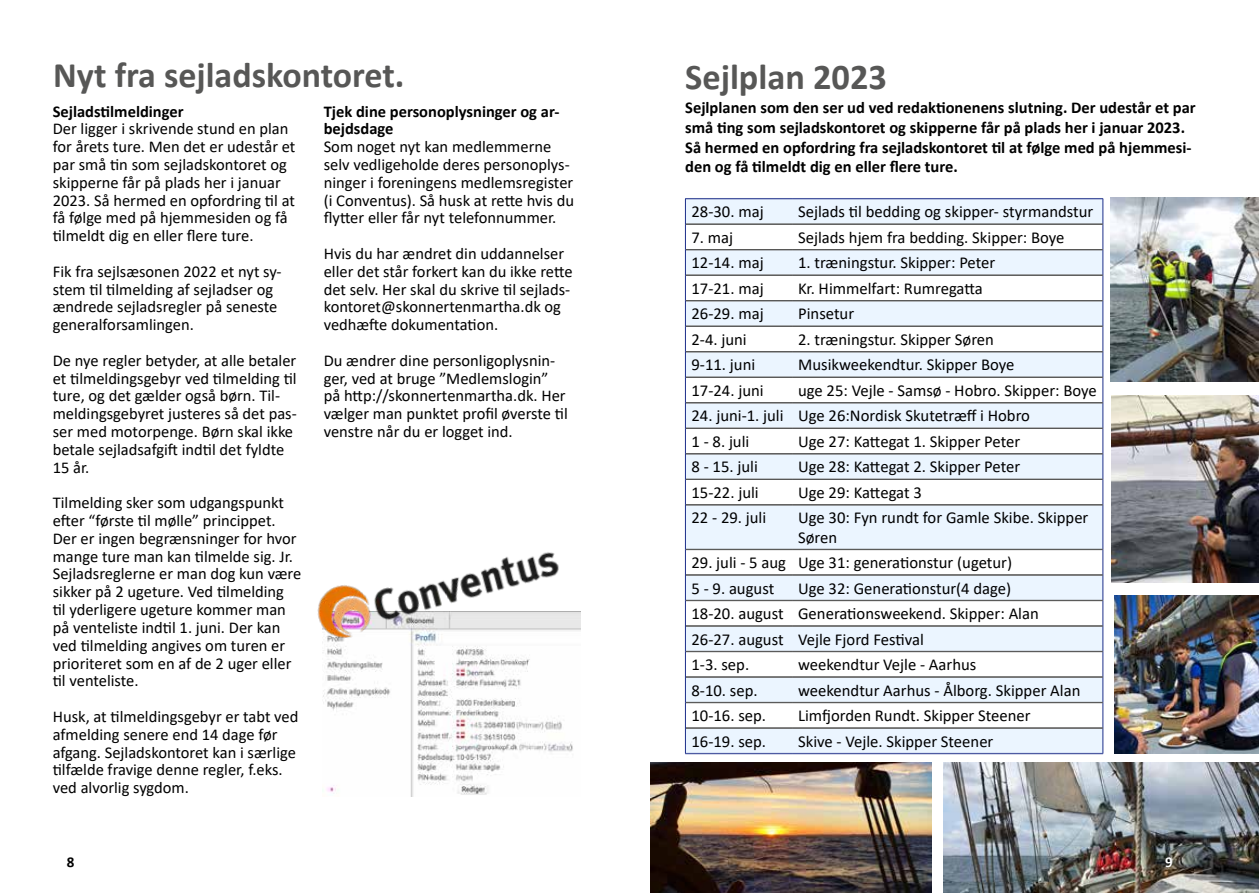
<style>
.page{position:relative;width:1259px;height:893px;background:#fff}
.page>*{position:absolute;margin:0;border:0;box-sizing:border-box;transform-origin:0 0}
.t1{font:700 36.3px "Calibri";color:#575756}
.t2{font:700 36px "Calibri";color:#575756}
.t3{font:16.65px/25.5px "Calibri";color:#000}
.t4{font:16.5px/17.9px "Calibri";color:#000}
.t5{font:700 16.5px/19.8px "Calibri";color:#000}
.t6{font:700 15px "Calibri";color:#000}
.t7{font:700 15px "Calibri";color:#fff}
</style>
<div class="page">
<img style="left:943px;top:762px;width:316px;height:131px">
<img style="left:322px;top:612px;width:258px;height:184px">
<div style="left:686px;top:200px;width:416px;height:553px;background:#ebf5ff"></div>
<svg style="left:686px;top:225px;width:416px;height:503px;fill:#ebf5ff"></svg>
<svg style="left:1102px;top:200px;width:1px;height:305px"></svg>
<hr style="left:1102px;top:505px;width:1px;height:44px;background:#1c2e8a">
<svg style="left:1102px;top:549px;width:1px;height:204px"></svg>
<hr style="left:685px;top:224px;width:107px;height:1px;background:#575756">
<hr style="left:792px;top:224px;width:310px;height:1px;background:#575756">
<hr style="left:685px;top:249px;width:107px;height:1px;background:#575756">
<hr style="left:685px;top:250px;width:107px;height:1px;background:#575756">
<hr style="left:792px;top:249px;width:310px;height:1px;background:#575756">
<hr style="left:792px;top:250px;width:310px;height:1px;background:#575756">
<hr style="left:685px;top:275px;width:107px;height:1px;background:#575756">
<hr style="left:792px;top:275px;width:310px;height:1px;background:#575756">
<hr style="left:685px;top:300px;width:107px;height:1px;background:#575756">
<hr style="left:685px;top:301px;width:107px;height:1px;background:#575756">
<hr style="left:792px;top:300px;width:310px;height:1px;background:#575756">
<hr style="left:792px;top:301px;width:310px;height:1px;background:#575756">
<hr style="left:685px;top:326px;width:107px;height:1px;background:#575756">
<hr style="left:792px;top:326px;width:310px;height:1px;background:#575756">
<hr style="left:685px;top:351px;width:107px;height:1px;background:#575756">
<hr style="left:685px;top:352px;width:107px;height:1px;background:#575756">
<hr style="left:792px;top:351px;width:310px;height:1px;background:#575756">
<hr style="left:792px;top:352px;width:310px;height:1px;background:#575756">
<hr style="left:685px;top:377px;width:107px;height:1px;background:#575756">
<hr style="left:792px;top:377px;width:310px;height:1px;background:#575756">
<hr style="left:685px;top:402px;width:107px;height:1px;background:#575756">
<hr style="left:685px;top:403px;width:107px;height:1px;background:#575756">
<hr style="left:792px;top:402px;width:310px;height:1px;background:#575756">
<hr style="left:792px;top:403px;width:310px;height:1px;background:#575756">
<hr style="left:685px;top:428px;width:107px;height:1px;background:#575756">
<hr style="left:792px;top:428px;width:310px;height:1px;background:#575756">
<hr style="left:685px;top:453px;width:107px;height:1px;background:#575756">
<hr style="left:685px;top:454px;width:107px;height:1px;background:#575756">
<hr style="left:792px;top:453px;width:310px;height:1px;background:#575756">
<hr style="left:792px;top:454px;width:310px;height:1px;background:#575756">
<hr style="left:685px;top:479px;width:107px;height:1px;background:#575756">
<hr style="left:792px;top:479px;width:310px;height:1px;background:#575756">
<hr style="left:685px;top:504px;width:107px;height:1px;background:#575756">
<hr style="left:685px;top:505px;width:107px;height:1px;background:#575756">
<hr style="left:792px;top:504px;width:310px;height:1px;background:#575756">
<hr style="left:792px;top:505px;width:310px;height:1px;background:#575756">
<hr style="left:685px;top:549px;width:107px;height:1px;background:#575756">
<hr style="left:792px;top:549px;width:310px;height:1px;background:#575756">
<hr style="left:685px;top:574px;width:107px;height:1px;background:#575756">
<hr style="left:685px;top:575px;width:107px;height:1px;background:#575756">
<hr style="left:792px;top:574px;width:310px;height:1px;background:#575756">
<hr style="left:792px;top:575px;width:310px;height:1px;background:#575756">
<hr style="left:685px;top:600px;width:107px;height:1px;background:#575756">
<hr style="left:792px;top:600px;width:310px;height:1px;background:#575756">
<hr style="left:685px;top:626px;width:107px;height:1px;background:#575756">
<hr style="left:792px;top:626px;width:310px;height:1px;background:#575756">
<hr style="left:685px;top:651px;width:107px;height:1px;background:#575756">
<hr style="left:792px;top:651px;width:310px;height:1px;background:#575756">
<hr style="left:685px;top:677px;width:107px;height:1px;background:#575756">
<hr style="left:792px;top:677px;width:310px;height:1px;background:#575756">
<hr style="left:685px;top:702px;width:107px;height:1px;background:#575756">
<hr style="left:792px;top:702px;width:310px;height:1px;background:#575756">
<hr style="left:685px;top:728px;width:107px;height:1px;background:#575756">
<hr style="left:792px;top:728px;width:310px;height:1px;background:#575756">
<hr style="left:685px;top:198px;width:107px;height:1px;background:#4958a1">
<hr style="left:685px;top:199px;width:107px;height:1px;background:#4958a1">
<hr style="left:792px;top:198px;width:311px;height:1px;background:#4958a1">
<hr style="left:792px;top:199px;width:311px;height:1px;background:#4958a1">
<hr style="left:685px;top:753px;width:107px;height:1px;background:#4958a1">
<hr style="left:792px;top:753px;width:311px;height:1px;background:#4958a1">
<svg style="left:685px;top:199px;width:1px;height:306px"></svg>
<hr style="left:685px;top:505px;width:1px;height:44px;background:#1c2e8a">
<svg style="left:685px;top:549px;width:1px;height:204px"></svg>
<img style="left:1110px;top:198px;width:149px;height:183px">
<img style="left:1111px;top:395px;width:148px;height:187px">
<img style="left:1114px;top:595px;width:145px;height:158px">
<img style="left:650px;top:762px;width:282px;height:131px">
<img style="left:317px;top:552px;width:250px;height:95px">
<h2 class="t2" style="left:53px;top:49px;width:353px">Nyt fra sejladskontoret.</h2>
<h1 class="t1" style="left:685px;top:51px;width:203px">Sejlplan 2023</h1>
<p class="t5" style="left:685px;top:97px;width:512px">Sejlplanen som den ser ud ved redaktionenens slutning. Der udestår et par små ting som sejladskontoret og skipperne får på plads her i januar 2023.<br>Så hermed en opfordring fra sejladskontoret til at følge med på hjemmesi&shy;den og få tilmeldt dig en eller flere ture.</p>
<p class="t3" style="left:691px;top:199px;width:74px">28-30. maj</p>
<p class="t3" style="left:798px;top:199px;width:297px">Sejlads til bedding og skipper- styrmandstur</p>
<p class="t3" style="left:691px;top:224px;width:43px">7. maj</p>
<p class="t3" style="left:798px;top:224px;width:268px">Sejlads hjem fra bedding. Skipper: Boye</p>
<p class="t3" style="left:691px;top:250px;width:74px">12-14. maj</p>
<p class="t3" style="left:798px;top:250px;width:199px">1. træningstur. Skipper: Peter</p>
<p class="t3" style="left:691px;top:275px;width:74px">17-21. maj</p>
<p class="t3" style="left:798px;top:275px;width:186px">Kr. Himmelfart: Rumregatta</p>
<p class="t3" style="left:691px;top:301px;width:74px">26-29. maj</p>
<p class="t3" style="left:798px;top:301px;width:58px">Pinsetur</p>
<p class="t3" style="left:691px;top:326px;width:57px">2-4. juni</p>
<p class="t3" style="left:798px;top:326px;width:197px">2. træningstur. Skipper Søren</p>
<p class="t3" style="left:691px;top:352px;width:65px">9-11. juni</p>
<p class="t3" style="left:798px;top:352px;width:218px">Musikweekendtur. Skipper Boye</p>
<p class="t3" style="left:691px;top:377px;width:74px">17-24. juni</p>
<p class="t3" style="left:798px;top:377px;width:300px">uge 25: Vejle - Samsø - Hobro. Skipper: Boye</p>
<p class="t3" style="left:691px;top:403px;width:340px">24. juni-1. juli Uge 26:Nordisk Skutetræff i Hobro<br>1 - 8. juli</p>
<p class="t5" style="left:324px;top:102px;width:237px;line-height:17.9px">Tjek dine personoplysninger og ar&shy;bejdsdage</p>
<p class="t4" style="left:324px;top:137px;width:252px">Som noget nyt kan medlemmerne selv vedligeholde deres personoplys&shy;ninger i foreningens medlemsregister (i Conventus). Så husk at rette hvis du flytter eller får nyt telefonnummer.</p>
<p class="t4" style="left:324px;top:244px;width:250px">Hvis du har ændret din uddannelser eller det står forkert kan du ikke rette det selv. Her skal du skrive til sejlads&shy;kontoret@skonnertenmartha.dk og vedhæfte dokumentation.</p>
<p class="t4" style="left:324px;top:351px;width:245px">Du ændrer dine personligoplysnin&shy;ger, ved at bruge ”Medlemslogin” på http://skonnertenmartha.dk. Her vælger man punktet profil øverste til venstre når du er logget ind.</p>
<p class="t5" style="left:53px;top:101px;width:132px">Sejladstilmeldinger</p>
<p class="t4" style="left:53px;top:120px;width:244px">Der ligger i skrivende stund en plan for årets ture. Men det er udestår et par små tin som sejladskontoret og skipperne får på plads her i januar 2023. Så hermed en opfordring til at få følge med på hjemmesiden og få tilmeldt dig en eller flere ture.</p>
<p class="t4" style="left:53px;top:262px;width:230px">Fik fra sejlsæsonen 2022 et nyt sy&shy;stem til tilmelding af sejladser og ændrede sejladsregler på seneste generalforsamlingen.</p>
<p class="t4" style="left:53px;top:351px;width:245px">De nye regler betyder, at alle betaler et tilmeldingsgebyr ved tilmelding til ture, og det gælder også børn. Til&shy;meldingsgebyret justeres så det pas&shy;ser med motorpenge. Børn skal ikke betale sejladsafgift indtil det fyldte<br>15 år.</p>
<p class="t4" style="left:53px;top:493px;width:250px">Tilmelding sker som udgangspunkt efter “første til mølle” princippet.<br>Der er ingen begrænsninger for hvor mange ture man kan tilmelde sig. Jr.<br>Sejladsreglerne er man dog kun være sikker på 2 ugeture. Ved tilmelding<br>til yderligere ugeture kommer man på venteliste indtil 1. juni. Der kan ved tilmelding angives om turen er prioriteret som en af de 2 uger eller til venteliste.</p>
<p class="t4" style="left:53px;top:707px;width:247px">Husk, at tilmeldingsgebyr er tabt ved afmelding senere end 14 dage før afgang. Sejladskontoret kan i særlige tilfælde fravige denne regler, f.eks. ved alvorlig sygdom.</p>
<p class="t3" style="left:798px;top:428px;width:224px">Uge 27: Kattegat 1. Skipper Peter</p>
<p class="t3" style="left:691px;top:454px;width:68px">8 - 15. juli</p>
<p class="t3" style="left:798px;top:454px;width:224px">Uge 28: Kattegat 2. Skipper Peter</p>
<p class="t3" style="left:691px;top:479px;width:69px">15-22. juli</p>
<p class="t3" style="left:798px;top:479px;width:125px">Uge 29: Kattegat 3</p>
<p class="t3" style="left:691px;top:505px;width:76px">22 - 29. juli</p>
<p class="t3" style="left:798px;top:507px;width:292px;line-height:20px">Uge 30: Fyn rundt for Gamle Skibe. Skipper<br>Søren</p>
<p class="t3" style="left:691px;top:549px;width:322px">29. juli - 5 aug Uge 31: generationstur (ugetur)<br>5 - 9. august</p>
<p class="t3" style="left:691px;top:575px;width:349px;text-indent:107px">Uge 32: Generationstur(4 dage)<br>18-20. august Generationsweekend. Skipper: Alan<br>26-27. august Vejle Fjord Festival<br>1-3. sep.</p>
<p class="t3" style="left:798px;top:651px;width:180px">weekendtur Vejle - Aarhus</p>
<p class="t3" style="left:691px;top:677px;width:68px">8-10. sep.</p>
<p class="t3" style="left:798px;top:677px;width:284px">weekendtur Aarhus - Ålborg. Skipper Alan</p>
<p class="t3" style="left:691px;top:702px;width:76px">10-16. sep.</p>
<p class="t3" style="left:798px;top:702px;width:234px">Limfjorden Rundt. Skipper Steener</p>
<p class="t3" style="left:691px;top:728px;width:76px">16-19. sep.</p>
<p class="t3" style="left:798px;top:728px;width:197px">Skive - Vejle. Skipper Steener</p>
<p class="t6" style="left:67px;top:851px;width:9px">8</p>
<p class="t7" style="left:1165px;top:851px;width:9px">9</p>
</div>
